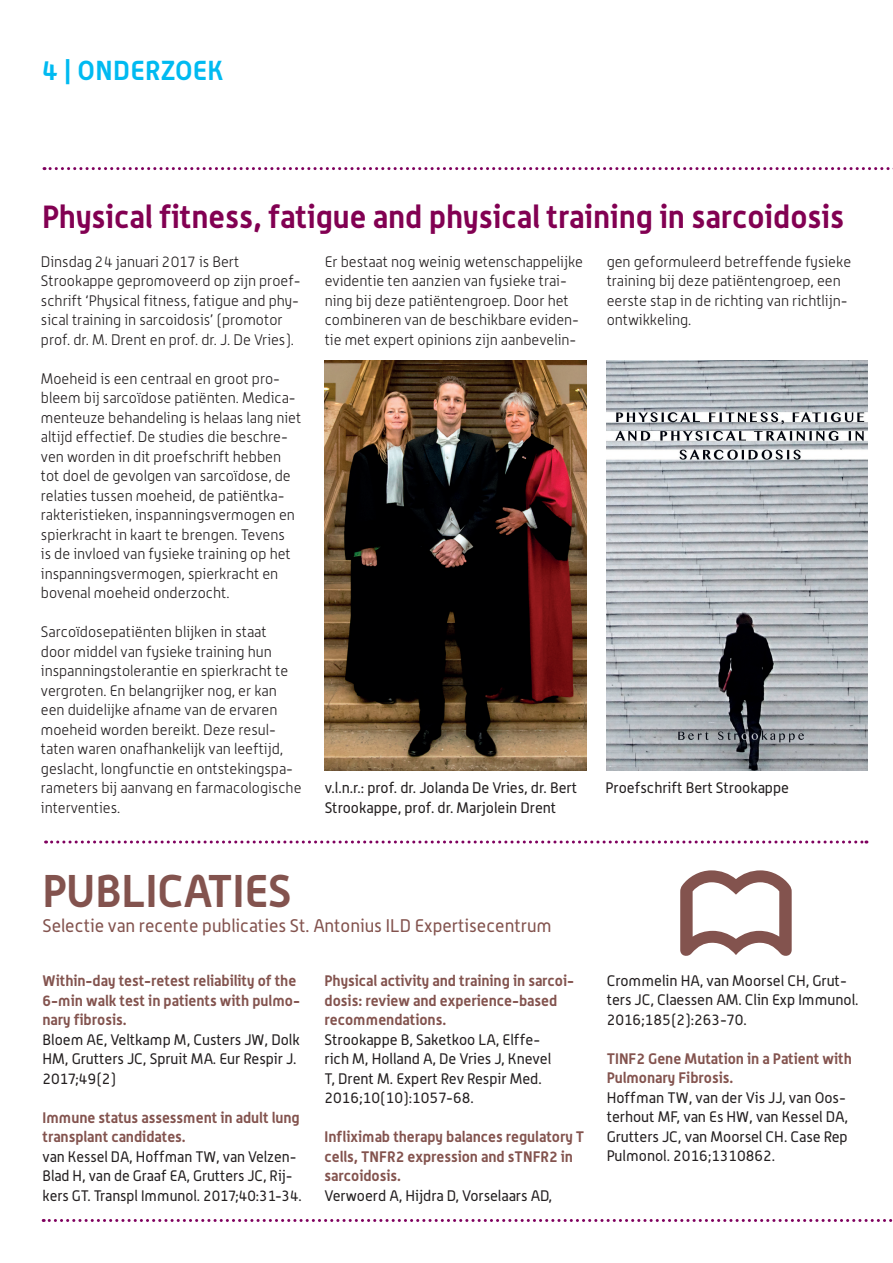
<style>
.page{position:relative;width:893px;height:1263px;background:#fff}
.page>*{position:absolute;margin:0;border:0;box-sizing:border-box;transform-origin:0 0}
.t1{font:700 45px "Alwyn";color:#83534e}
.t2{font:700 31.5px "Alwyn";color:#820052}
.t3{font:700 27px "Alwyn";letter-spacing:.015em;color:#00baf1}
.t4{font:18px "Alwyn";color:#83534e}
.t5{font:300 15px/19.5px "Alwyn";color:#231f20}
.t6{font:15px/19.5px "Alwyn";color:#231f20}
.t7{font:700 15px/19.5px "Alwyn";color:#83534e}
</style>
<div class="page">
<svg style="left:44px;top:167px;width:849px;height:3px"></svg>
<svg style="left:43px;top:1219px;width:850px;height:3px"></svg>
<img style="left:325px;top:360px;width:261px;height:411px">
<svg style="left:46px;top:840px;width:821px;height:3px"></svg>
<img style="left:607px;top:361px;width:260px;height:410px">
<svg style="left:680px;top:870px;width:112px;height:86px"></svg>
<h3 class="t3" style="left:43px;top:54px;width:182px">4 | ONDERZOEK</h3>
<h2 class="t2" style="left:42px;top:197px;width:803px">Physical fitness, fatigue and physical training in sarcoidosis</h2>
<p class="t5" style="left:41px;top:252px;width:261px">Dinsdag 24 januari 2017 is Bert Strookappe gepromoveerd op zijn proef&shy;schrift ‘Physical fitness, fatigue and phy&shy;sical training in sarcoidosis’ (promotor prof. dr. M. Drent en prof. dr. J. De Vries).</p>
<p class="t5" style="left:41px;top:369px;width:262px">Moeheid is een centraal en groot pro&shy;bleem bij sarcoïdose patiënten. Medica&shy;menteuze behandeling is helaas lang niet altijd effectief. De studies die beschre&shy;ven worden in dit proefschrift hebben tot doel de gevolgen van sarcoïdose, de relaties tussen moeheid, de patiëntka&shy;rakteristieken, inspanningsvermogen en spierkracht in kaart te brengen. Tevens<br>is de invloed van fysieke training op het inspanningsvermogen, spierkracht en bovenal moeheid onderzocht.</p>
<p class="t5" style="left:41px;top:622px;width:262px">Sarcoïdosepatiënten blijken in staat<br>door middel van fysieke training hun inspanningstolerantie en spierkracht te vergroten. En belangrijker nog, er kan een duidelijke afname van de ervaren moeheid worden bereikt. Deze resul&shy;taten waren onafhankelijk van leeftijd, geslacht, longfunctie en ontstekingspa&shy;rameters bij aanvang en farmacologische interventies.</p>
<p class="t5" style="left:325px;top:252px;width:260px">Er bestaat nog weinig wetenschappelijke evidentie ten aanzien van fysieke trai&shy;ning bij deze patiëntengroep. Door het combineren van de beschikbare eviden&shy;tie met expert opinions zijn aanbevelin-</p>
<p class="t5" style="left:607px;top:252px;width:246px">gen geformuleerd betreffende fysieke training bij deze patiëntengroep, een eerste stap in de richting van richtlijn&shy;ontwikkeling.</p>
<p class="t6" style="left:325px;top:778px;width:254px">v.l.n.r.: prof. dr. Jolanda De Vries, dr. Bert<br>Strookappe, prof. dr. Marjolein Drent</p>
<p class="t6" style="left:606px;top:778px;width:185px">Proefschrift Bert Strookappe</p>
<h1 class="t1" style="left:43px;top:863px;width:250px">PUBLICATIES</h1>
<p class="t4" style="left:43px;top:915px;width:511px">Selectie van recente publicaties St. Antonius ILD Expertisecentrum</p>
<p class="t7" style="left:43px;top:971px;width:259px">Within-day test-retest reliability of the<br>6-min walk test in patients with pulmo&shy;nary fibrosis.</p>
<p class="t6" style="left:43px;top:1029px;width:259px">Bloem AE, Veltkamp M, Custers JW, Dolk<br>HM, Grutters JC, Spruit MA. Eur Respir J.<br>2017;49(2)</p>
<p class="t7" style="left:43px;top:1107px;width:259px">Immune status assessment in adult lung transplant candidates.</p>
<p class="t6" style="left:43px;top:1146px;width:261px">van Kessel DA, Hoffman TW, van Velzen-<br>Blad H, van de Graaf EA, Grutters JC, Rij&shy;kers GT. Transpl Immunol. 2017;40:31-34.</p>
<p class="t7" style="left:325px;top:971px;width:251px">Physical activity and training in sarcoi&shy;dosis: review and experience-based recommendations.</p>
<p class="t6" style="left:325px;top:1029px;width:228px">Strookappe B, Saketkoo LA, Elffe&shy;rich M, Holland A, De Vries J, Knevel<br>T, Drent M. Expert Rev Respir Med.<br>2016;10(10):1057-68.</p>
<p class="t7" style="left:325px;top:1127px;width:261px">Infliximab therapy balances regulatory T cells, TNFR2 expression and sTNFR2 in sarcoidosis.</p>
<p class="t6" style="left:325px;top:1185px;width:229px">Verwoerd A, Hijdra D, Vorselaars AD,</p>
<p class="t6" style="left:607px;top:970px;width:253px">Crommelin HA, van Moorsel CH, Grut&shy;ters JC, Claessen AM. Clin Exp Immunol.<br>2016;185(2):263-70.</p>
<p class="t7" style="left:607px;top:1048px;width:247px">TINF2 Gene Mutation in a Patient with<br>Pulmonary Fibrosis.</p>
<p class="t6" style="left:607px;top:1087px;width:243px">Hoffman TW, van der Vis JJ, van Oos&shy;terhout MF, van Es HW, van Kessel DA, Grutters JC, van Moorsel CH. Case Rep Pulmonol. 2016;1310862.</p>
</div>
